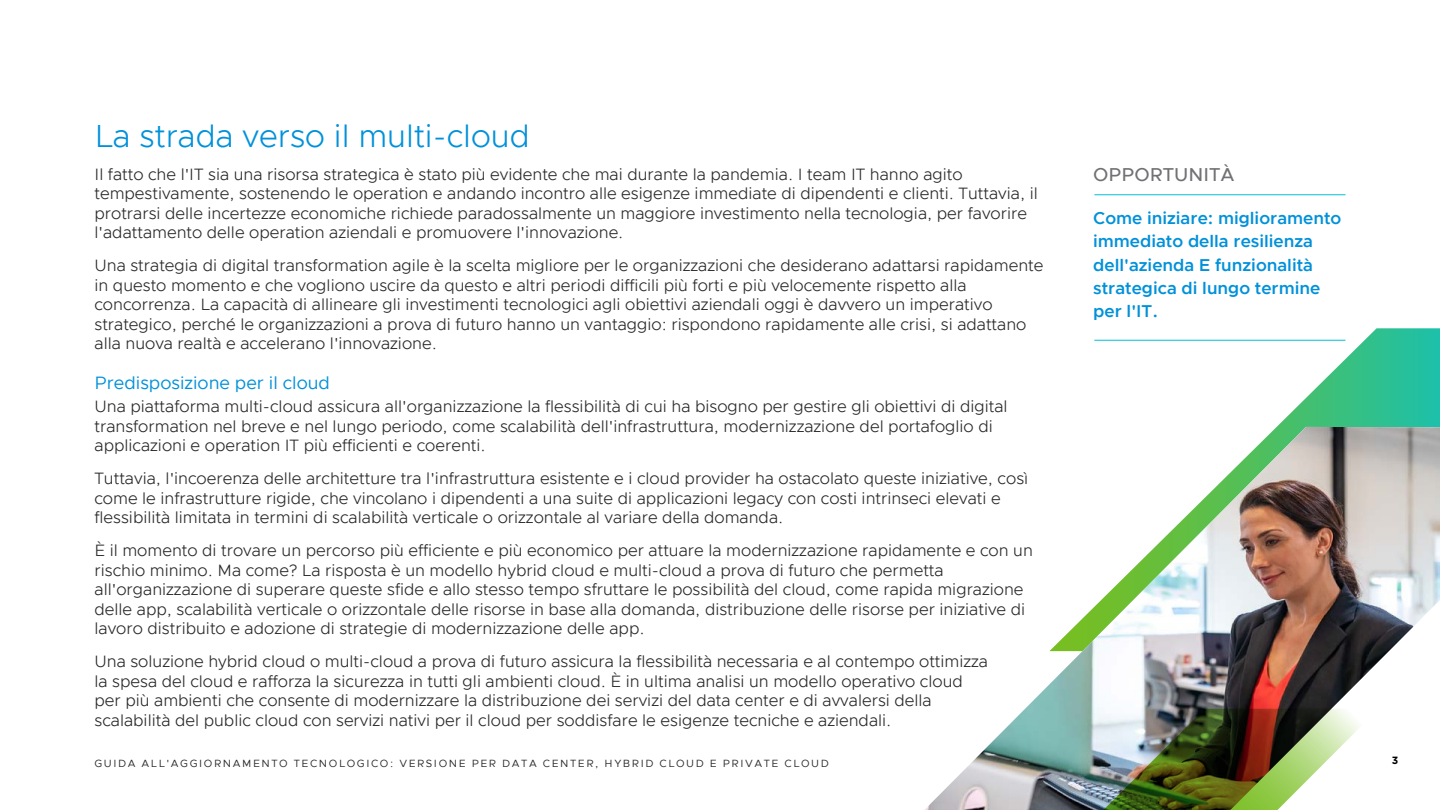
<style>
.page{position:relative;width:1440px;height:810px;background:#fff}
.page>*{position:absolute;margin:0;border:0;box-sizing:border-box;transform-origin:0 0}
.t1{font:300 32.03px "Metropolis";color:#0091da}
.t2{font:500 18.75px "Metropolis";color:#717074}
.t3{font:18px "Metropolis";color:#0091da}
.t4{font:600 17.25px/23.2px "Metropolis";color:#0091da}
.t5{font:300 16.5px/19.5px "Metropolis";color:#262626}
.t6{font:10.5px "Metropolis";letter-spacing:.15em;color:#262626}
.t7{font:700 10.5px "Gotham";color:#000}
</style>
<div class="page">
<svg style="left:1094px;top:328px;width:346px;height:99px"></svg>
<img style="left:925px;top:427px;width:515px;height:383px">
<img style="left:1059px;top:709px;width:320px;height:101px">
<hr style="left:1094px;top:195px;width:252px;height:1px;background:#00c1d5">
<hr style="left:1094px;top:340px;width:252px;height:1px;background:#00c1d5">
<h1 class="t1" style="left:94px;top:116px;width:437px">La strada verso il multi-cloud</h1>
<p class="t5" style="left:94px;top:164px;width:945px">Il fatto che l'IT sia una risorsa strategica è stato più evidente che mai durante la pandemia. I team IT hanno agito tempestivamente, sostenendo le operation e andando incontro alle esigenze immediate di dipendenti e clienti. Tuttavia, il protrarsi delle incertezze economiche richiede paradossalmente un maggiore investimento nella tecnologia, per favorire l'adattamento delle operation aziendali e promuovere l'innovazione.</p>
<p class="t5" style="left:94px;top:256px;width:950px">Una strategia di digital transformation agile è la scelta migliore per le organizzazioni che desiderano adattarsi rapidamente in questo momento e che vogliono uscire da questo e altri periodi difficili più forti e più velocemente rispetto alla concorrenza. La capacità di allineare gli investimenti tecnologici agli obiettivi aziendali oggi è davvero un imperativo strategico, perché le organizzazioni a prova di futuro hanno un vantaggio: rispondono rapidamente alle crisi, si adattano alla nuova realtà e accelerano l'innovazione.</p>
<p class="t3" style="left:94px;top:372px;width:237px">Predisposizione per il cloud</p>
<p class="t5" style="left:94px;top:397px;width:915px">Una piattaforma multi-cloud assicura all'organizzazione la flessibilità di cui ha bisogno per gestire gli obiettivi di digital transformation nel breve e nel lungo periodo, come scalabilità dell'infrastruttura, modernizzazione del portafoglio di applicazioni e operation IT più efficienti e coerenti.</p>
<p class="t5" style="left:94px;top:469px;width:935px">Tuttavia, l'incoerenza delle architetture tra l'infrastruttura esistente e i cloud provider ha ostacolato queste iniziative, così come le infrastrutture rigide, che vincolano i dipendenti a una suite di applicazioni legacy con costi intrinseci elevati e flessibilità limitata in termini di scalabilità verticale o orizzontale al variare della domanda.</p>
<p class="t5" style="left:94px;top:541px;width:940px">È il momento di trovare un percorso più efficiente e più economico per attuare la modernizzazione rapidamente e con un rischio minimo. Ma come? La risposta è un modello hybrid cloud e multi-cloud a prova di futuro che permetta all'organizzazione di superare queste sfide e allo stesso tempo sfruttare le possibilità del cloud, come rapida migrazione delle app, scalabilità verticale o orizzontale delle risorse in base alla domanda, distribuzione delle risorse per iniziative di lavoro distribuito e adozione di strategie di modernizzazione delle app.</p>
<p class="t5" style="left:94px;top:652px;width:895px">Una soluzione hybrid cloud o multi-cloud a prova di futuro assicura la flessibilità necessaria e al contempo ottimizza la spesa del cloud e rafforza la sicurezza in tutti gli ambienti cloud. È in ultima analisi un modello operativo cloud per più ambienti che consente di modernizzare la distribuzione dei servizi del data center e di avvalersi della scalabilità del public cloud con servizi nativi per il cloud per soddisfare le esigenze tecniche e aziendali.</p>
<p class="t6" style="left:94px;top:757px;width:736px">GUIDA ALL'AGGIORNAMENTO TECNOLOGICO: VERSIONE PER DATA CENTER, HYBRID CLOUD E PRIVATE CLOUD</p>
<p class="t7" style="left:1392px;top:754px;width:8px">3</p>
<p class="t2" style="left:1093px;top:162px;width:143px">OPPORTUNITÀ</p>
<p class="t4" style="left:1093px;top:207px;width:250px">Come iniziare: miglioramento immediato della resilienza dell'azienda E funzionalità strategica di lungo termine per l'IT.</p>
</div>
